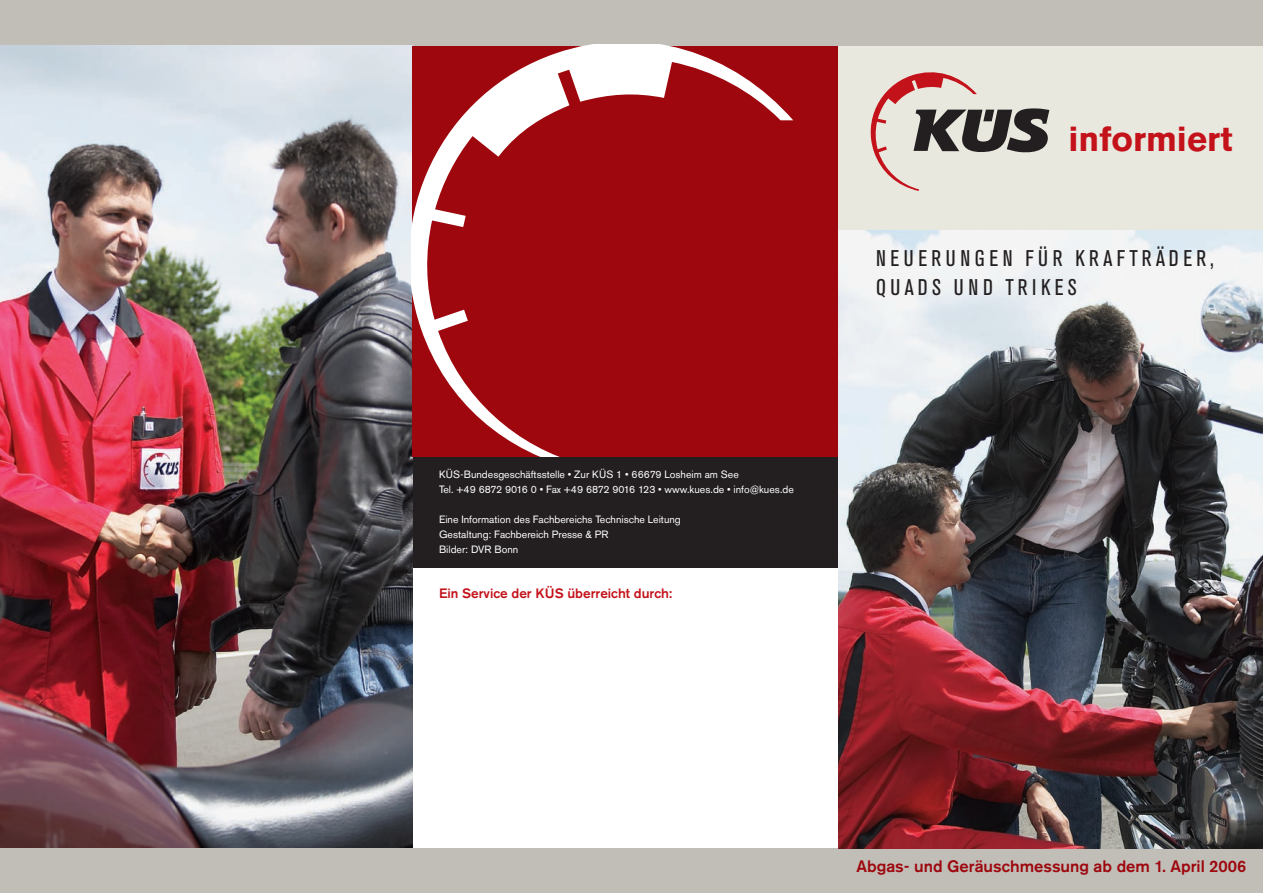
<style>
.page{position:relative;width:1263px;height:893px;background:#fff}
.page>*{position:absolute;margin:0;border:0;box-sizing:border-box;transform-origin:0 0}
.t1{font:700 34.5px "Akzidenz Grotesk BQ";color:#c4121a}
.t2{font:22.5px/28.5px "Akzidenz Grot Con BQ";letter-spacing:.19em;color:#231f20}
.t3{font:500 16.5px "Akzidenz Grotesk BQ";color:#9d070d}
.t4{font:500 13.5px "Akzidenz Grotesk BQ";color:#c4121a}
.t5{font:10.5px/15px "Akzidenz Grotesk BQ";color:#fff}
</style>
<div class="page">
<img style="left:838px;top:230px;width:425px;height:619px">
<div style="left:0;top:0;width:1263px;height:46px;background:#c0beb7"></div>
<div style="left:829px;top:46px;width:434px;height:184px;background:#e9e8df"></div>
<svg style="left:870px;top:72px;width:179px;height:119px"></svg>
<div style="left:412px;top:456px;width:426px;height:113px;background:#231f20"></div>
<div style="left:412px;top:568px;width:426px;height:295px;background:#fff"></div>
<div style="left:838px;top:849px;width:425px;height:44px;background:#c0beb7"></div>
<img style="left:0;top:46px;width:412px;height:803px">
<div style="left:0;top:849px;width:838px;height:44px;background:#c0beb7"></div>
<div style="left:412px;top:46px;width:426px;height:411px;background:#9d070d"></div>
<svg style="left:411px;top:44px;width:382px;height:413px"></svg>
<p class="t5" style="left:439px;top:467px;width:356px">KÜS-Bundesgeschäftsstelle • Zur KÜS 1 • 66679 Losheim am See<br>Tel. +49 6872 9016 0 • Fax +49 6872 9016 123 • www.kues.de • info@kues.de</p>
<p class="t5" style="left:439px;top:512px;width:243px">Eine Information des Fachbereichs Technische Leitung<br>Gestaltung: Fachbereich Presse &amp; PR<br>Bilder: DVR Bonn</p>
<p class="t4" style="left:439px;top:585px;width:235px">Ein Service der KÜS überreicht durch:</p>
<h1 class="t1" style="left:1068px;top:119px;width:166px">informiert</h1>
<h2 class="t2" style="left:876px;top:245px;width:339px">NEUERUNGEN FÜR KRAFTRÄDER,<br>QUADS UND TRIKES</h2>
<h3 class="t3" style="left:856px;top:856px;width:391px">Abgas- und Geräuschmessung ab dem 1. April 2006</h3>
</div>
